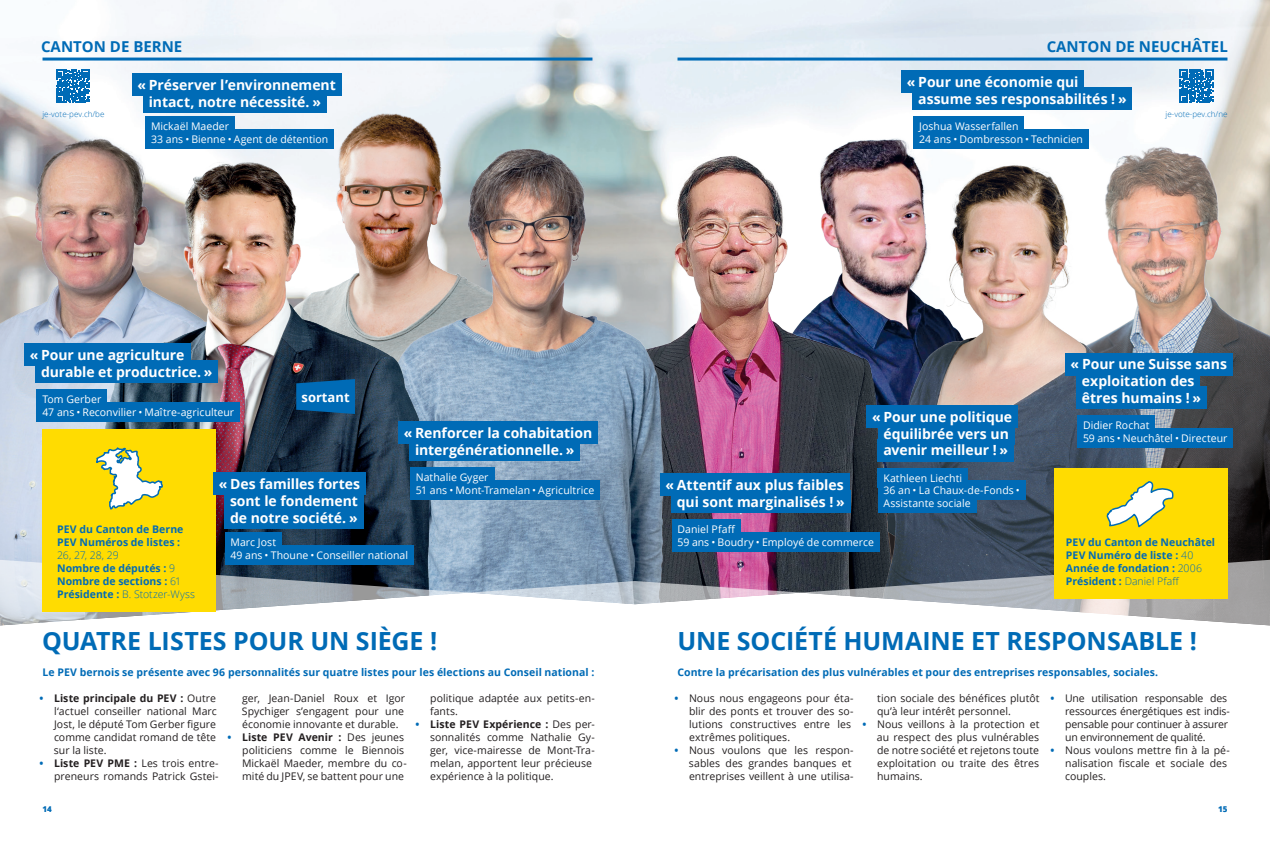
<style>
.page{position:relative;width:1270px;height:842px;background:#fff}
.page>*{position:absolute;margin:0;border:0;box-sizing:border-box;transform-origin:0 0}
.t1{font:700 25px "Open Sans";letter-spacing:-.005em;color:#006bb6}
.t2{font:700 15px "Open Sans";color:#006bb6}
.t3{font:700 14px/16.8px "Open Sans";letter-spacing:-.005em;color:#fff}
.t4{font:700 13px "Open Sans";color:#fff}
.t5{font:10.5px/13px "Open Sans";letter-spacing:.005em;color:#231f20}
.t6{font:700 10.5px/13px "Open Sans";letter-spacing:.005em;color:#006bb6}
.t7{font:10.5px/12.6px "Open Sans";letter-spacing:.005em;color:#fff}
.t8{font:10.5px/13px "Open Sans";letter-spacing:-.015em;color:#231f20}
.t9{font:300 8px "Open Sans";color:#006bb6}
.t10{font:800 8px "Open Sans";color:#006bb6}
.s1{font-weight:300}
.s2{font-weight:700;color:#006bb6}
.s3{font-weight:700}
</style>
<div class="page">
<img style="left:0;top:0;width:1270px;height:143px">
<img style="left:747px;top:123px;width:167px;height:20px">
<img style="left:670px;top:143px;width:244px;height:438px">
<img style="left:190px;top:93px;width:397px;height:36px">
<img style="left:1089px;top:133px;width:181px;height:426px">
<img style="left:323px;top:127px;width:347px;height:454px">
<img style="left:0;top:125px;width:296px;height:434px">
<img style="left:53px;top:145px;width:408px;height:414px">
<img style="left:875px;top:146px;width:336px;height:413px">
<svg style="left:801px;top:559px;width:469px;height:34px;background:#5e6670"></svg>
<svg style="left:635px;top:593px;width:635px;height:33px"></svg>
<svg style="left:0;top:559px;width:469px;height:34px;background:#707e8b"></svg>
<svg style="left:0;top:593px;width:635px;height:33px"></svg>
<div style="left:43px;top:429px;width:173px;height:182px;background:#ffdc01"></div>
<div style="left:1054px;top:468px;width:173px;height:130px;background:#ffdc01"></div>
<svg style="left:1106px;top:481px;width:68px;height:47px"></svg>
<svg style="left:96px;top:447px;width:67px;height:63px"></svg>
<hr style="left:43px;top:58px;width:549px;height:3px;background:#006bb6">
<hr style="left:677px;top:58px;width:550px;height:3px;background:#006bb6">
<div style="left:225px;top:533px;width:57px;height:19px;background:#006bb6"></div>
<div style="left:225px;top:545px;width:189px;height:20px;background:#006bb6"></div>
<div style="left:145px;top:117px;width:90px;height:19px;background:#006bb6"></div>
<div style="left:145px;top:129px;width:189px;height:20px;background:#006bb6"></div>
<div style="left:37px;top:390px;width:70px;height:19px;background:#006bb6"></div>
<div style="left:37px;top:402px;width:203px;height:20px;background:#006bb6"></div>
<div style="left:410px;top:468px;width:84px;height:19px;background:#006bb6"></div>
<div style="left:410px;top:480px;width:190px;height:20px;background:#006bb6"></div>
<div style="left:213px;top:473px;width:153px;height:22px;background:#006bb6"></div>
<div style="left:224px;top:489px;width:140px;height:23px;background:#006bb6"></div>
<div style="left:224px;top:506px;width:139px;height:22px;background:#006bb6"></div>
<div style="left:132px;top:73px;width:209px;height:22px;background:#006bb6"></div>
<div style="left:143px;top:90px;width:184px;height:22px;background:#006bb6"></div>
<div style="left:24px;top:344px;width:166px;height:22px;background:#006bb6"></div>
<div style="left:35px;top:360px;width:183px;height:22px;background:#006bb6"></div>
<div style="left:398px;top:422px;width:200px;height:22px;background:#006bb6"></div>
<div style="left:409px;top:439px;width:171px;height:22px;background:#006bb6"></div>
<div style="left:878px;top:468px;width:90px;height:19px;background:#006bb6"></div>
<div style="left:878px;top:481px;width:148px;height:19px;background:#006bb6"></div>
<div style="left:878px;top:493px;width:98px;height:20px;background:#006bb6"></div>
<div style="left:672px;top:520px;width:68px;height:19px;background:#006bb6"></div>
<div style="left:672px;top:532px;width:208px;height:20px;background:#006bb6"></div>
<div style="left:914px;top:117px;width:110px;height:19px;background:#006bb6"></div>
<div style="left:914px;top:129px;width:175px;height:20px;background:#006bb6"></div>
<div style="left:1077px;top:416px;width:78px;height:19px;background:#006bb6"></div>
<div style="left:1077px;top:428px;width:156px;height:20px;background:#006bb6"></div>
<div style="left:866px;top:405px;width:152px;height:22px;background:#006bb6"></div>
<div style="left:878px;top:422px;width:136px;height:22px;background:#006bb6"></div>
<div style="left:878px;top:439px;width:136px;height:22px;background:#006bb6"></div>
<div style="left:660px;top:474px;width:189px;height:22px;background:#006bb6"></div>
<div style="left:671px;top:491px;width:179px;height:22px;background:#006bb6"></div>
<div style="left:901px;top:71px;width:183px;height:22px;background:#006bb6"></div>
<div style="left:913px;top:88px;width:219px;height:22px;background:#006bb6"></div>
<div style="left:1065px;top:353px;width:168px;height:22px;background:#006bb6"></div>
<div style="left:1076px;top:370px;width:124px;height:22px;background:#006bb6"></div>
<div style="left:1076px;top:387px;width:131px;height:22px;background:#006bb6"></div>
<svg style="left:296px;top:379px;width:59px;height:35px;background:#0261a5"></svg>
<svg style="left:56px;top:70px;width:33px;height:33px"></svg>
<svg style="left:1180px;top:70px;width:33px;height:33px"></svg>
<h2 class="t2" style="left:41px;top:36px;width:143px">CANTON DE BERNE</h2>
<h2 class="t2" style="left:1047px;top:36px;width:183px">CANTON DE NEUCHÂTEL</h2>
<h3 class="t3" style="left:137px;top:76px;width:200px;text-align:center">« Préserver l’environnement intact, notre nécessité. »</h3>
<h3 class="t3" style="left:918px;top:73px;width:210px;text-indent:-11px">« Pour une économie qui assume ses responsabilités ! »</h3>
<p class="t9" style="left:43px;top:109px;width:63px">je-vote-pev.ch/be</p>
<p class="t9" style="left:1166px;top:109px;width:63px">je-vote-pev.ch/ne</p>
<p class="t7" style="left:151px;top:120px;width:179px">Mickaël Maeder<br>33 ans • Bienne • Agent de détention</p>
<p class="t7" style="left:919px;top:120px;width:165px">Joshua Wasserfallen<br>24 ans • Dombresson • Technicien</p>
<h3 class="t3" style="left:41px;top:346px;width:173px;text-indent:-11px">« Pour une agriculture durable et productrice. »</h3>
<p class="t7" style="left:42px;top:393px;width:193px">Tom Gerber<br>47 ans • Reconvilier • Maître-agriculteur</p>
<p class="t4" style="left:302px;top:388px;width:50px">sortant</p>
<h3 class="t3" style="left:230px;top:475px;width:132px;text-indent:-11px">« Des familles fortes sont le fondement de notre société. »</h3>
<h3 class="t3" style="left:404px;top:424px;width:190px;text-align:center">« Renforcer la cohabitation intergénérationnelle. »</h3>
<p class="t7" style="left:416px;top:471px;width:180px">Nathalie Gyger<br>51 ans • Mont-Tramelan • Agricultrice</p>
<p class="t6" style="left:57px;top:522px;width:128px">PEV du Canton de Berne<br>PEV Numéros de listes :</p>
<p class="t6" style="left:57px;top:548px;width:139px"><span class="s1">26, 27, 28, 29<br></span>Nombre de députés : <span class="s1">9<br></span>Nombre de sections : <span class="s1">61<br></span>Présidente : <span class="s1">B. Stotzer-Wyss</span></p>
<p class="t7" style="left:231px;top:536px;width:179px">Marc Jost<br>49 ans • Thoune • Conseiller national</p>
<h3 class="t3" style="left:666px;top:476px;width:181px;text-align:right">« Attentif aux plus faibles qui sont marginalisés ! »</h3>
<h3 class="t3" style="left:872px;top:408px;width:142px;text-align:center">« Pour une politique équilibrée vers un avenir meilleur ! »</h3>
<p class="t7" style="left:883px;top:471px;width:138px">Kathleen Liechti<br>36 an • La Chaux-de-Fonds •<br>Assistante sociale</p>
<p class="t7" style="left:677px;top:523px;width:198px">Daniel Pfaff<br>59 ans • Boudry • Employé de commerce</p>
<h3 class="t3" style="left:1082px;top:356px;width:147px;text-indent:-11px">« Pour une Suisse sans exploitation des êtres humains ! »</h3>
<p class="t7" style="left:1083px;top:419px;width:146px">Didier Rochat<br>59 ans • Neuchâtel • Directeur</p>
<p class="t6" style="left:1066px;top:535px;width:151px">PEV du Canton de Neuchâtel<br>PEV Numéro de liste : <span class="s1">40<br></span>Année de fondation : <span class="s1">2006<br></span>Président : <span class="s1">Daniel Pfaff</span></p>
<h1 class="t1" style="left:42px;top:623px;width:397px">QUATRE LISTES POUR UN SIÈGE !</h1>
<h1 class="t1" style="left:677px;top:623px;width:521px">UNE SOCIÉTÉ HUMAINE ET RESPONSABLE !</h1>
<p class="t5" style="left:689px;top:691px;width:166px;text-indent:-15px"><span class="s2">•</span> Nous nous engageons pour éta&shy;blir des ponts et trouver des so&shy;lutions constructives entre les extrêmes politiques.</p>
<p class="t5" style="left:689px;top:743px;width:166px;text-indent:-14px"><span class="s2">•</span> Nous voulons que les respon&shy;sables des grandes banques et entreprises veillent à une utilisa-</p>
<p class="t6" style="left:42px;top:665px;width:553px">Le PEV bernois se présente avec 96 personnalités sur quatre listes pour les élections au Conseil national :</p>
<p class="t6" style="left:677px;top:665px;width:482px">Contre la précarisation des plus vulnérables et pour des entreprises responsables, sociales.</p>
<p class="t5" style="left:877px;top:691px;width:164px">tion sociale des bénéfices plutôt qu’à leur intérêt personnel.</p>
<p class="t5" style="left:877px;top:717px;width:164px;text-align:justify;text-indent:-14px"><span class="s2">•</span> Nous veillons à la protection et au respect des plus vulnérables de notre société et rejetons toute exploitation ou traite des êtres humains.</p>
<p class="t5" style="left:430px;top:691px;width:166px">politique adaptée aux petits-en&shy;fants.</p>
<p class="t5" style="left:430px;top:717px;width:166px;text-indent:-14px"><span class="s2">•</span> <span class="s3">Liste PEV Expérience :</span> Des per&shy;sonnalités comme Nathalie Gy&shy;ger, vice-mairesse de Mont-Tra&shy;melan, apportent leur précieuse expérience à la politique.</p>
<p class="t5" style="left:242px;top:691px;width:165px;text-align:justify">ger, Jean-Daniel Roux et Igor Spychiger s’engagent pour une économie innovante et durable.</p>
<p class="t5" style="left:242px;top:730px;width:166px;text-indent:-14px"><span class="s2">•</span> <span class="s3">Liste PEV Avenir :</span> Des jeunes politiciens comme le Biennois<br>Mickaël Maeder, membre du co&shy;mité du JPEV, se battent pour une</p>
<p class="t5" style="left:54px;top:691px;width:164px;text-align:justify;text-indent:-14px"><span class="s2">•</span> <span class="s3">Liste principale du PEV :</span> Outre l‘actuel conseiller national Marc Jost, le député Tom Gerber figure comme candidat romand de tête sur la liste.</p>
<p class="t5" style="left:40px;top:756px;width:181px;text-align:right"><span class="s2">•</span> <span class="s3">Liste PEV PME :</span> Les trois entre&shy;preneurs romands Patrick Gstei-</p>
<p class="t8" style="left:1065px;top:691px;width:166px;text-indent:-15px"><span class="s2">•</span> Une utilisation responsable des ressources énergétiques est indis&shy;pensable pour continuer à assurer un environnement de qualité.</p>
<p class="t5" style="left:1065px;top:743px;width:166px;text-indent:-15px"><span class="s2">•</span> Nous voulons mettre fin à la pé&shy;nalisation fiscale et sociale des couples.</p>
<p class="t10" style="left:43px;top:803px;width:11px">14</p>
<p class="t10" style="left:1218px;top:803px;width:11px">15</p>
</div>
